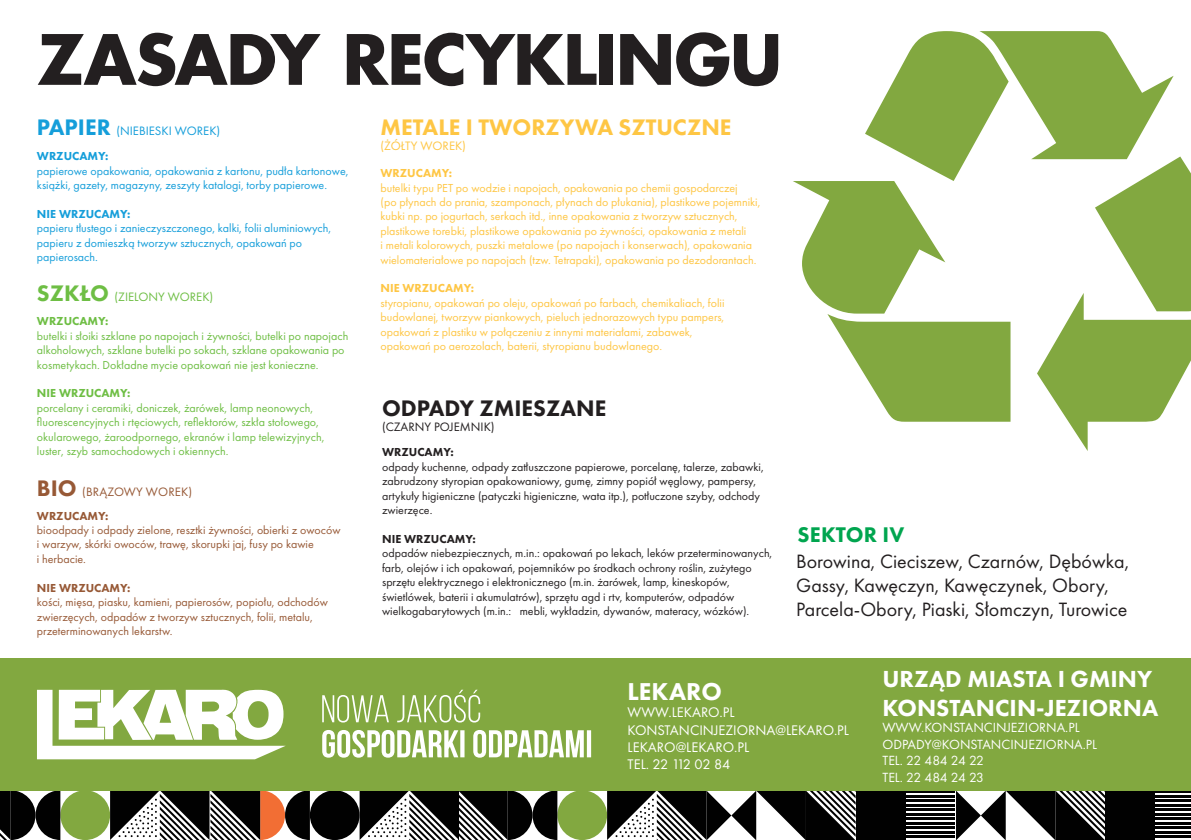
<style>
.page{position:relative;width:1191px;height:840px;background:#fff}
.page>*{position:absolute;margin:0;border:0;box-sizing:border-box;transform-origin:0 0}
.t1{font:700 67.2px "Futura";letter-spacing:-.015em;color:#231f20}
.t2{font:800 25.2px "Futura PT";color:#fff}
.t3{font:800 24px/28.8px "Futura PT";color:#fff}
.t4{font:800 23.2px "Futura PT";color:#fec644}
.t5{font:800 23.2px "Futura PT";color:#231f20}
.calMini_title{font:800 22px "Futura PT";letter-spacing:.01em;color:#00a54f}
.calMini_day{font:20px/24px "Futura PT";color:#231f20}
.t6{font:14.4px/17.4px "Futura PT";color:#fff}
.t7{font:13.8px/16.6px "Futura PT";color:#fff}
.t8{font:12.6px "Futura PT";color:#159eda}
.t9{font:12.6px "Futura PT";color:#6ebe44}
.t10{font:12.6px "Futura PT";letter-spacing:.01em;color:#975936}
.t11{font:12.6px "Futura PT";color:#231f20}
.t12{font:12.6px "Futura PT";color:#fec644}
.t13{font:12px/14.4px "Futura PT";color:#fec644}
.t14{font:12px/14.4px "Futura PT";color:#231f20}
.t15{font:12px/14.4px "Futura PT";color:#6ebe44}
.t16{font:12px/14.4px "Futura PT";color:#975936}
.t17{font:12px/14.4px "Futura PT";color:#159eda}
.t18{font:800 12px "Futura PT";color:#975936}
.t19{font:800 12px "Futura PT";color:#231f20}
.t20{font:800 12px "Futura PT";color:#fec644}
.t21{font:800 12px "Futura PT";color:#6ebe44}
.t22{font:800 12px "Futura PT";color:#159eda}
.s1{font-weight:800;font-size:23.2px}
</style>
<div class="page">
<div style="left:855px;top:790px;width:50px;height:49px;background:#010101"></div>
<hr style="left:905px;top:835px;width:50px;height:2px;background:#010101">
<hr style="left:905px;top:830px;width:50px;height:2px;background:#010101">
<hr style="left:905px;top:826px;width:50px;height:2px;background:#010101">
<hr style="left:905px;top:821px;width:50px;height:2px;background:#010101">
<hr style="left:905px;top:817px;width:50px;height:2px;background:#010101">
<hr style="left:905px;top:812px;width:50px;height:2px;background:#010101">
<hr style="left:905px;top:808px;width:50px;height:2px;background:#010101">
<hr style="left:905px;top:803px;width:50px;height:2px;background:#010101">
<hr style="left:905px;top:799px;width:50px;height:2px;background:#010101">
<hr style="left:905px;top:794px;width:50px;height:2px;background:#010101">
<hr style="left:905px;top:790px;width:50px;height:2px;background:#010101">
<div style="left:1105px;top:790px;width:49px;height:49px;background:#010101"></div>
<hr style="left:1154px;top:835px;width:37px;height:2px;background:#010101">
<hr style="left:1154px;top:830px;width:37px;height:2px;background:#010101">
<hr style="left:1154px;top:826px;width:37px;height:2px;background:#010101">
<hr style="left:1154px;top:821px;width:37px;height:2px;background:#010101">
<hr style="left:1154px;top:817px;width:37px;height:2px;background:#010101">
<hr style="left:1154px;top:812px;width:37px;height:2px;background:#010101">
<hr style="left:1154px;top:808px;width:37px;height:2px;background:#010101">
<hr style="left:1154px;top:803px;width:37px;height:2px;background:#010101">
<hr style="left:1154px;top:799px;width:37px;height:2px;background:#010101">
<hr style="left:1154px;top:794px;width:37px;height:2px;background:#010101">
<hr style="left:1154px;top:790px;width:37px;height:2px;background:#010101">
<svg style="left:956px;top:790px;width:149px;height:49px"></svg>
<div style="left:0;top:657px;width:1191px;height:133px;background:#82a840"></div>
<svg style="left:0;top:689px;width:855px;height:150px"></svg>
<svg style="left:793px;top:31px;width:398px;height:420px"></svg>
<h1 class="t1" style="left:37px;top:15px;width:747px">ZASADY RECYKLINGU</h1>
<p class="t8" style="left:37px;top:123px;width:185px"><span class="s1">PAPIER</span> (NIEBIESKI WOREK)</p>
<p class="t22" style="left:37px;top:149px;width:73px">WRZUCAMY:</p>
<p class="t17" style="left:37px;top:163px;width:313px">papierowe opakowania, opakowania z kartonu, pudła kartonowe, książki, gazety, magazyny, zeszyty katalogi, torby papierowe.</p>
<p class="t22" style="left:37px;top:206px;width:95px">NIE WRZUCAMY:</p>
<p class="t17" style="left:37px;top:221px;width:296px">papieru tłustego i zanieczyszczonego, kalki, folii aluminiowych, papieru z domieszką tworzyw sztucznych, opakowań po papierosach.</p>
<p class="t9" style="left:37px;top:289px;width:178px"><span class="s1">SZKŁO</span> (ZIELONY WOREK)</p>
<p class="t21" style="left:37px;top:313px;width:73px">WRZUCAMY:</p>
<p class="t15" style="left:37px;top:328px;width:313px">butelki i słoiki szklane po napojach i żywności, butelki po napojach alkoholowych, szklane butelki po sokach, szklane opakowania po kosmetykach. Dokładne mycie opakowań nie jest konieczne.</p>
<p class="t21" style="left:37px;top:385px;width:95px">NIE WRZUCAMY:</p>
<p class="t15" style="left:37px;top:400px;width:289px">porcelany i ceramiki, doniczek, żarówek, lamp neonowych, fluorescencyjnych i rtęciowych, reflektorów, szkła stołowego, okularowego, żaroodpornego, ekranów i lamp telewizyjnych, luster, szyb samochodowych i okiennych.</p>
<p class="t10" style="left:37px;top:484px;width:157px"><span class="s1">BIO</span> (BRĄZOWY WOREK)</p>
<p class="t18" style="left:37px;top:508px;width:73px">WRZUCAMY:</p>
<p class="t16" style="left:37px;top:522px;width:305px">bioodpady i odpady zielone, resztki żywności, obierki z owoców i warzyw, skórki owoców, trawę, skorupki jaj, fusy po kawie<br>i herbacie.</p>
<p class="t18" style="left:37px;top:580px;width:95px">NIE WRZUCAMY:</p>
<p class="t16" style="left:37px;top:594px;width:292px">kości, mięsa, piasku, kamieni, papierosów, popiołu, odchodów zwierzęcych, odpadów z tworzyw sztucznych, folii, metalu, przeterminowanych lekarstw.</p>
<h3 class="t4" style="left:380px;top:112px;width:353px">METALE I TWORZYWA SZTUCZNE</h3>
<p class="t12" style="left:380px;top:138px;width:87px">(ŻÓŁTY WOREK)</p>
<p class="t20" style="left:380px;top:165px;width:73px">WRZUCAMY:</p>
<p class="t13" style="left:380px;top:180px;width:381px">butelki typu PET po wodzie i napojach, opakowania po chemii gospodarczej<br>(po płynach do prania, szamponach, płynach do płukania), plastikowe pojemniki, kubki np. po jogurtach, serkach itd., inne opakowania z tworzyw sztucznych, plastikowe torebki, plastikowe opakowania po żywności, opakowania z metali<br>i metali kolorowych, puszki metalowe (po napojach i konserwach), opakowania wielomateriałowe po napojach (tzw. Tetrapaki), opakowania po dezodorantach.</p>
<p class="t20" style="left:380px;top:281px;width:95px">NIE WRZUCAMY:</p>
<p class="t13" style="left:380px;top:295px;width:345px">styropianu, opakowań po oleju, opakowań po farbach, chemikaliach, folii budowlanej, tworzyw piankowych, pieluch jednorazowych typu pampers, opakowań z plastiku w połączeniu z innymi materiałami, zabawek, opakowań po aerozolach, baterii, styropianu budowlanego.</p>
<h3 class="t5" style="left:382px;top:393px;width:226px">ODPADY ZMIESZANE</h3>
<p class="t11" style="left:382px;top:419px;width:114px">(CZARNY POJEMNIK)</p>
<p class="t19" style="left:382px;top:444px;width:73px">WRZUCAMY:</p>
<p class="t14" style="left:382px;top:459px;width:383px">odpady kuchenne, odpady zatłuszczone papierowe, porcelanę, talerze, zabawki, zabrudzony styropian opakowaniowy, gumę, zimny popiół węglowy, pampersy, artykuły higieniczne (patyczki higieniczne, wata itp.), potłuczone szyby, odchody zwierzęce.</p>
<p class="t19" style="left:382px;top:531px;width:95px">NIE WRZUCAMY:</p>
<p class="t14" style="left:382px;top:545px;width:392px">odpadów niebezpiecznych, m.in.: opakowań po lekach, leków przeterminowanych, farb, olejów i ich opakowań, pojemników po środkach ochrony roślin, zużytego sprzętu elektrycznego i elektronicznego (m.in. żarówek, lamp, kineskopów, świetlówek, baterii i akumulatrów), sprzętu agd i rtv, komputerów, odpadów wielkogabarytowych (m.in.: mebli, wykładzin, dywanów, materacy, wózków).</p>
<p class="calMini_title" style="left:797px;top:520px;width:108px">SEKTOR IV</p>
<p class="calMini_day" style="left:796px;top:549px;width:334px">Borowina, Cieciszew, Czarnów, Dębówka,<br>Gassy, Kawęczyn, Kawęczynek, Obory,<br>Parcela-Obory, Piaski, Słomczyn, Turowice</p>
<h2 class="t2" style="left:627px;top:675px;width:96px">LEKARO</h2>
<p class="t6" style="left:627px;top:703px;width:223px">WWW.LEKARO.PL<br>KONSTANCINJEZIORNA@LEKARO.PL<br>LEKARO@LEKARO.PL<br>TEL. 22 112 02 84</p>
<h3 class="t3" style="left:882px;top:663px;width:277px">URZĄD MIASTA I GMINY<br>KONSTANCIN-JEZIORNA</h3>
<p class="t7" style="left:882px;top:718px;width:216px">WWW.KONSTANCINJEZIORNA.PL<br>ODPADY@KONSTANCINJEZIORNA.PL<br>TEL. 22 484 24 22<br>TEL. 22 484 24 23</p>
</div>
